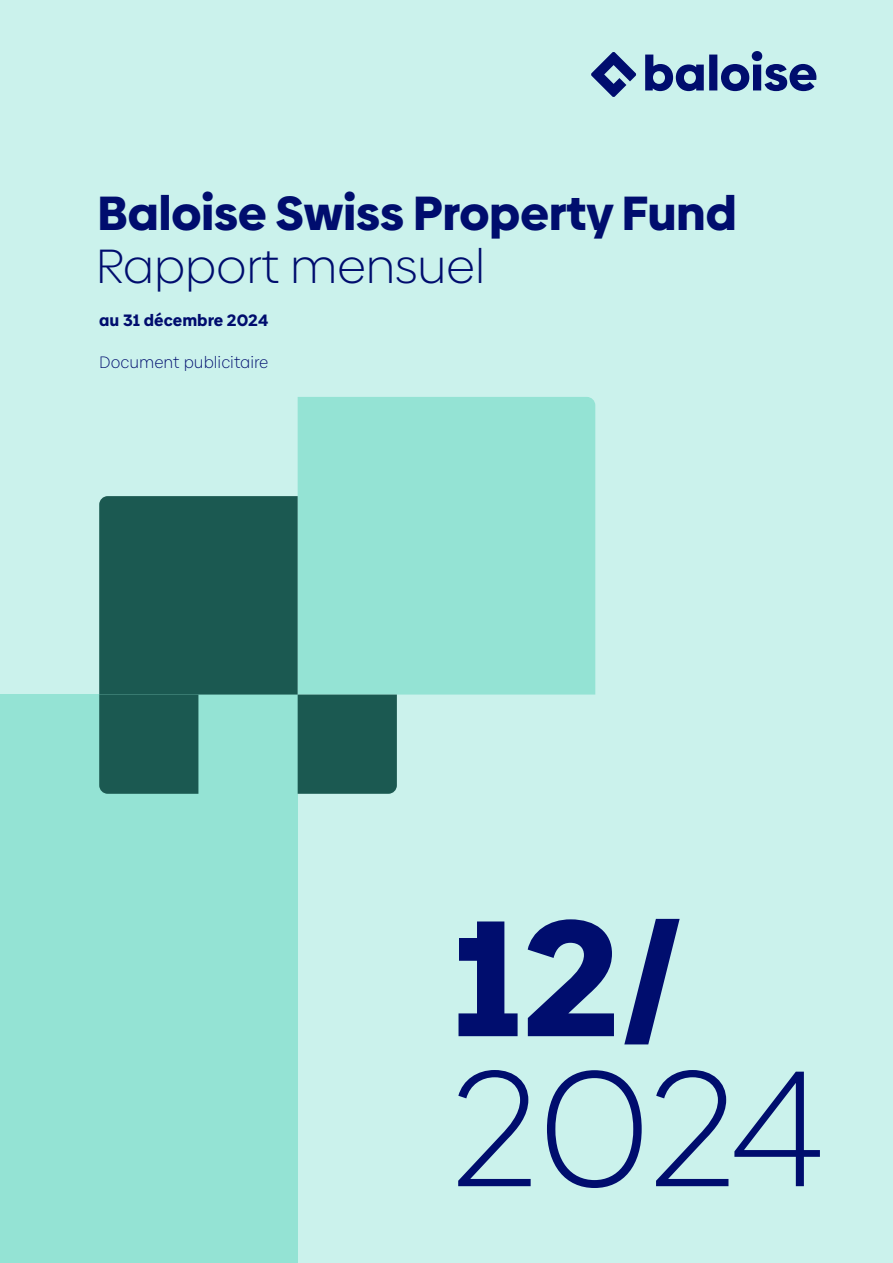
<style>
.page{position:relative;width:893px;height:1263px;background:#cbf2ec}
.page>*{position:absolute;margin:0;border:0;box-sizing:border-box;transform-origin:0 0}
.t1{font:300 165px "Baloise Create Headline";color:#000d6e}
.t2{font:900 165px "Baloise Create Headline";color:#000d6e}
.t3{font:900 48px "Baloise Create Headline";color:#000d6e}
.t4{font:300 48px "Baloise Create Headline";color:#000d6e}
.t5{font:300 16.5px "Baloise Create Text";color:#000d6e}
.t6{font:900 16.5px "Baloise Create Text";color:#000d6e}
</style>
<div class="page">
<div style="left:298px;top:397px;width:297px;height:297px;background:#94e3d4"></div>
<div style="left:0;top:694px;width:298px;height:569px;background:#94e3d4"></div>
<svg style="left:99px;top:496px;width:298px;height:298px;background:#43877c"></svg>
<svg style="left:591px;top:51px;width:225px;height:46px"></svg>
<p class="t3" style="left:98px;top:175px;width:640px">Baloise Swiss Property Fund</p>
<p class="t4" style="left:96px;top:236px;width:391px">Rapport mensuel</p>
<p class="t6" style="left:99px;top:309px;width:171px">au 31 décembre 2024</p>
<p class="t5" style="left:99px;top:353px;width:171px">Document publicitaire</p>
<h1 class="t2" style="left:452px;top:845px;width:234px">12/</h1>
<h1 class="t1" style="left:452px;top:1024px;width:375px">2024</h1>
</div>
